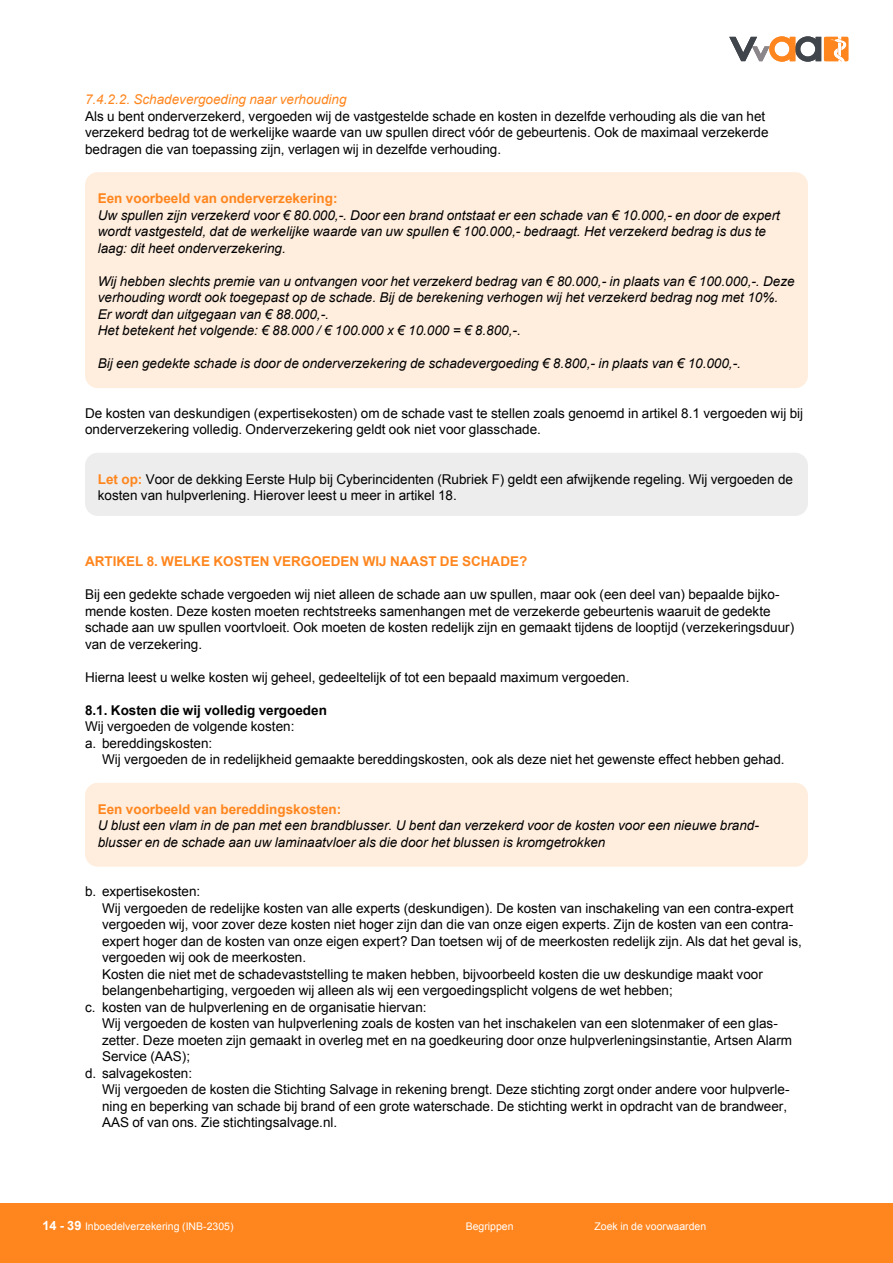
<style>
.page{position:relative;width:893px;height:1263px;background:#fff}
.page>*{position:absolute;margin:0;border:0;box-sizing:border-box;transform-origin:0 0}
.t1{font:13.5px/16.5px "Arial";color:#000}
.t2{font:italic 13.5px/16.5px "Arial";color:#000}
.t3{font:700 13.5px "Arial";color:#ff861e}
.t4{font:italic 13.5px "Arial";color:#ff861e}
.t5{font:700 13.5px "Arial";color:#000}
.t6{font:10.5px "Arial";color:#fff}
.s1{font-weight:700;color:#ff861e}
.s2{font-weight:700;font-size:12.75px}
</style>
<div class="page">
<div style="left:0;top:1203px;width:893px;height:60px;background:#ff861e"></div>
<svg style="left:729px;top:36px;width:119px;height:26px"></svg>
<div style="left:85px;top:172px;width:723px;height:216px;background:#ffeddd;border-radius:13px"></div>
<div style="left:85px;top:453px;width:723px;height:63px;background:#ededed;border-radius:13px"></div>
<div style="left:85px;top:783px;width:723px;height:84px;background:#ffeddd;border-radius:13px"></div>
<p class="t4" style="left:85px;top:91px;width:263px">7.4.2.2. Schadevergoeding naar verhouding</p>
<p class="t1" style="left:85px;top:108px;width:685px">Als u bent onderverzekerd, vergoeden wij de vastgestelde schade en kosten in dezelfde verhouding als die van het verzekerd bedrag tot de werkelijke waarde van uw spullen direct vóór de gebeurtenis. Ook de maximaal verzekerde bedragen die van toepassing zijn, verlagen wij in dezelfde verhouding.</p>
<p class="t3" style="left:98px;top:190px;width:241px">Een voorbeeld van onderverzekering:</p>
<p class="t2" style="left:98px;top:207px;width:684px">Uw spullen zijn verzekerd voor € 80.000,-. Door een brand ontstaat er een schade van € 10.000,- en door de expert wordt vastgesteld, dat de werkelijke waarde van uw spullen € 100.000,- bedraagt. Het verzekerd bedrag is dus te laag: dit heet onderverzekering.</p>
<p class="t2" style="left:98px;top:273px;width:698px">Wij hebben slechts premie van u ontvangen voor het verzekerd bedrag van € 80.000,- in plaats van € 100.000,-. Deze verhouding wordt ook toegepast op de schade. Bij de berekening verhogen wij het verzekerd bedrag nog met 10%.<br>Er wordt dan uitgegaan van € 88.000,-.<br>Het betekent het volgende: € 88.000 / € 100.000 x € 10.000 = € 8.800,-.</p>
<p class="t2" style="left:98px;top:355px;width:645px">Bij een gedekte schade is door de onderverzekering de schadevergoeding € 8.800,- in plaats van € 10.000,-.</p>
<p class="t1" style="left:85px;top:405px;width:720px">De kosten van deskundigen (expertisekosten) om de schade vast te stellen zoals genoemd in artikel 8.1 vergoeden wij bij onderverzekering volledig. Onderverzekering geldt ook niet voor glasschade.</p>
<p class="t1" style="left:98px;top:471px;width:697px"><span class="s1">Let op:</span> Voor de dekking Eerste Hulp bij Cyberincidenten (Rubriek F) geldt een afwijkende regeling. Wij vergoeden de kosten van hulpverlening. Hierover leest u meer in artikel 18.</p>
<p class="t3" style="left:85px;top:553px;width:444px">ARTIKEL 8. WELKE KOSTEN VERGOEDEN WIJ NAAST DE SCHADE?</p>
<p class="t1" style="left:85px;top:586px;width:711px">Bij een gedekte schade vergoeden wij niet alleen de schade aan uw spullen, maar ook (een deel van) bepaalde bijko&shy;mende kosten. Deze kosten moeten rechtstreeks samenhangen met de verzekerde gebeurtenis waaruit de gedekte schade aan uw spullen voortvloeit. Ook moeten de kosten redelijk zijn en gemaakt tijdens de looptijd (verzekeringsduur) van de verzekering.</p>
<p class="t1" style="left:85px;top:669px;width:546px">Hierna leest u welke kosten wij geheel, gedeeltelijk of tot een bepaald maximum vergoeden.</p>
<p class="t5" style="left:85px;top:701px;width:243px">8.1. Kosten die wij volledig vergoeden</p>
<p class="t1" style="left:85px;top:718px;width:211px">Wij vergoeden de volgende kosten: a. bereddingskosten:</p>
<p class="t1" style="left:102px;top:751px;width:684px">Wij vergoeden de in redelijkheid gemaakte bereddingskosten, ook als deze niet het gewenste effect hebben gehad.</p>
<p class="t3" style="left:98px;top:800px;width:245px">Een voorbeeld van bereddingskosten:</p>
<p class="t2" style="left:98px;top:817px;width:663px">U blust een vlam in de pan met een brandblusser. U bent dan verzekerd voor de kosten voor een nieuwe brand&shy;blusser en de schade aan uw laminaatvloer als die door het blussen is kromgetrokken</p>
<p class="t1" style="left:85px;top:883px;width:117px">b. expertisekosten:</p>
<p class="t1" style="left:102px;top:900px;width:693px">Wij vergoeden de redelijke kosten van alle experts (deskundigen). De kosten van inschakeling van een contra-expert</p>
<p class="t1" style="left:102px;top:916px;width:693px">vergoeden wij, voor zover deze kosten niet hoger zijn dan die van onze eigen experts. Zijn de kosten van een contra-</p>
<p class="t1" style="left:102px;top:933px;width:701px">expert hoger dan de kosten van onze eigen expert? Dan toetsen wij of de meerkosten redelijk zijn. Als dat het geval is,</p>
<p class="t1" style="left:102px;top:949px;width:206px">vergoeden wij ook de meerkosten.</p>
<p class="t1" style="left:102px;top:966px;width:662px">Kosten die niet met de schadevaststelling te maken hebben, bijvoorbeeld kosten die uw deskundige maakt voor</p>
<p class="t1" style="left:102px;top:982px;width:572px">belangenbehartiging, vergoeden wij alleen als wij een vergoedingsplicht volgens de wet hebben;</p>
<p class="t1" style="left:85px;top:999px;width:343px">c. kosten van de hulpverlening en de organisatie hiervan:</p>
<p class="t1" style="left:102px;top:1015px;width:677px">Wij vergoeden de kosten van hulpverlening zoals de kosten van het inschakelen van een slotenmaker of een glas-</p>
<p class="t1" style="left:102px;top:1032px;width:691px">zetter. Deze moeten zijn gemaakt in overleg met en na goedkeuring door onze hulpverleningsinstantie, Artsen Alarm</p>
<p class="t1" style="left:102px;top:1048px;width:90px">Service (AAS);</p>
<p class="t1" style="left:85px;top:1065px;width:109px">d. salvagekosten:</p>
<p class="t1" style="left:102px;top:1081px;width:689px">Wij vergoeden de kosten die Stichting Salvage in rekening brengt. Deze stichting zorgt onder andere voor hulpverle-</p>
<p class="t1" style="left:102px;top:1098px;width:687px">ning en beperking van schade bij brand of een grote waterschade. De stichting werkt in opdracht van de brandweer,</p>
<p class="t1" style="left:102px;top:1114px;width:237px">AAS of van ons. Zie stichtingsalvage.nl.</p>
<p class="t6" style="left:43px;top:1220px;width:193px"><span class="s2">14 - 39</span> Inboedelverzekering (INB-2305)</p>
<p class="t6" style="left:466px;top:1220px;width:49px">Begrippen</p>
<p class="t6" style="left:594px;top:1220px;width:113px">Zoek in de voorwaarden</p>
</div>
